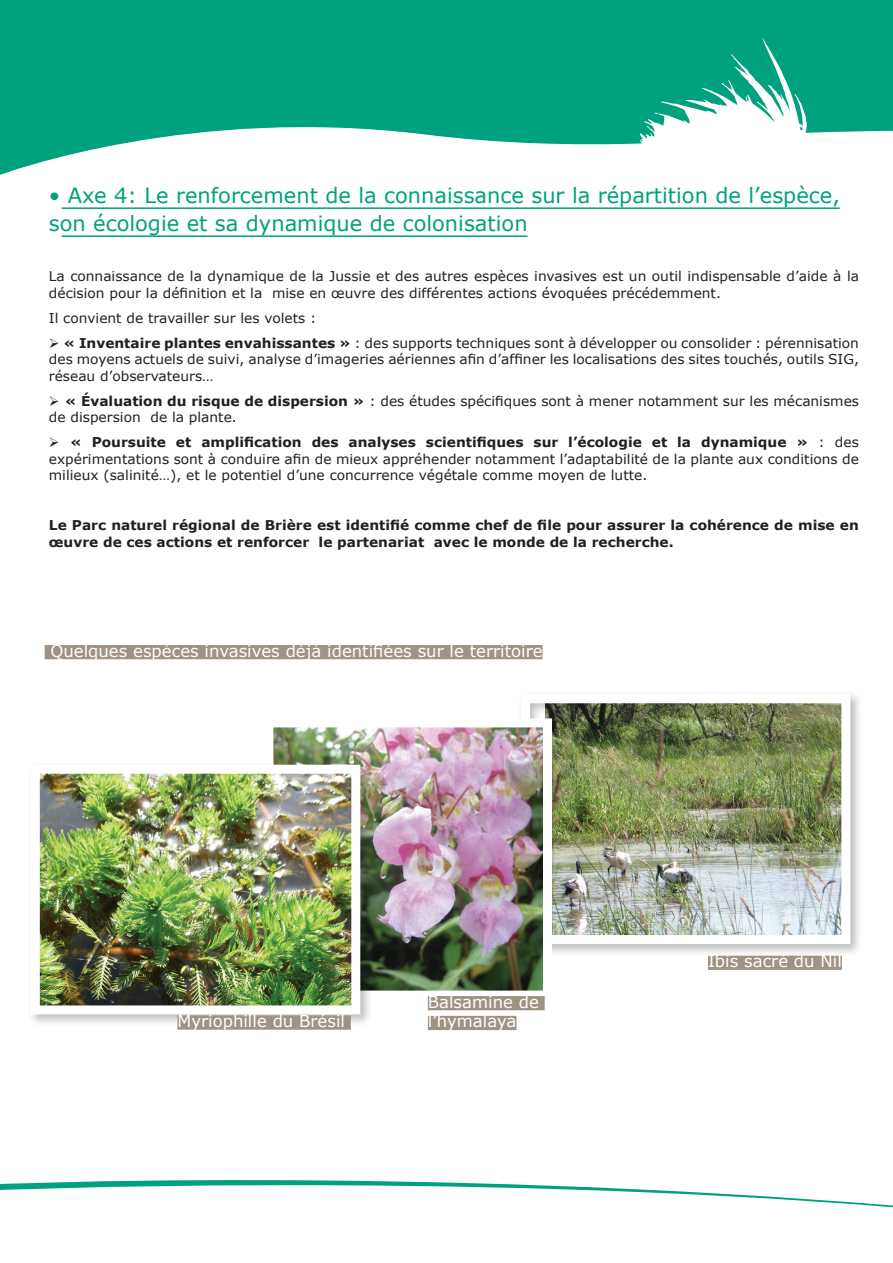
<style>
.page{position:relative;width:893px;height:1263px;background:#fff}
.page>*{position:absolute;margin:0;border:0;box-sizing:border-box;transform-origin:0 0}
.t1{font:21px/28px "Verdana";color:#00a17e}
.t2{font:16.5px/19.8px "Verdana";color:#fff}
.t3{font:13.5px/16.5px "Verdana";color:#231f20}
.t4{font:700 13.5px/16.5px "Verdana";color:#231f20}
.s1{font-weight:700}
</style>
<div class="page">
<div style="left:517px;top:690px;width:346px;height:267px;background:#231f20;opacity:.3"></div>
<img style="left:546px;top:704px;width:294px;height:230px">
<div style="left:521px;top:694px;width:329px;height:250px;border:9px solid #fff"></div>
<svg style="left:0;top:1180px;width:893px;height:28px"></svg>
<svg style="left:0;top:0;width:893px;height:175px;fill:#00a17e"></svg>
<hr style="left:62px;top:207px;width:778px;height:2px;background:#00a17e">
<hr style="left:62px;top:235px;width:466px;height:2px;background:#00a17e">
<img style="left:274px;top:728px;width:268px;height:261px">
<div style="left:264px;top:718px;width:288px;height:281px;border:9px solid #fff"></div>
<div style="left:27px;top:761px;width:346px;height:266px;background:#231f20;opacity:.3"></div>
<img style="left:41px;top:775px;width:309px;height:229px">
<div style="left:31px;top:765px;width:329px;height:249px;border:9px solid #fff"></div>
<div style="left:45px;top:645px;width:498px;height:14px;background:#9e9384"></div>
<div style="left:177px;top:1015px;width:174px;height:15px;background:#9e9384"></div>
<div style="left:428px;top:996px;width:117px;height:14px;background:#9e9384"></div>
<div style="left:428px;top:1016px;width:88px;height:14px;background:#9e9384"></div>
<div style="left:708px;top:956px;width:134px;height:14px;background:#9e9384"></div>
<h1 class="t1" style="left:49px;top:181px;width:793px">• Axe 4: Le renforcement de la connaissance sur la répartition de l’espèce, son écologie et sa dynamique de colonisation</h1>
<p class="t3" style="left:49px;top:268px;width:812px">La connaissance de la dynamique de la Jussie et des autres espèces invasives est un outil indispensable d’aide à la décision pour la définition et la mise en œuvre des différentes actions évoquées précédemment.</p>
<p class="t3" style="left:49px;top:309px;width:269px">Il convient de travailler sur les volets :</p>
<p class="t3" style="left:49px;top:334px;width:812px;text-align:justify">➢ <span class="s1">« Inventaire plantes envahissantes »</span> : des supports techniques sont à développer ou consolider : pérennisation des moyens actuels de suivi, analyse d’imageries aériennes afin d’affiner les localisations des sites touchés, outils SIG, réseau d’observateurs…</p>
<p class="t3" style="left:49px;top:392px;width:812px">➢ <span class="s1">« Évaluation du risque de dispersion »</span> : des études spécifiques sont à mener notamment sur les mécanismes de dispersion de la plante.</p>
<p class="t3" style="left:49px;top:434px;width:812px;text-align:justify">➢ <span class="s1">« Poursuite et amplification des analyses scientifiques sur l’écologie et la dynamique »</span> : des expérimentations sont à conduire afin de mieux appréhender notamment l’adaptabilité de la plante aux conditions de milieux (salinité…), et le potentiel d’une concurrence végétale comme moyen de lutte.</p>
<p class="t4" style="left:49px;top:517px;width:811px">Le Parc naturel régional de Brière est identifié comme chef de file pour assurer la cohérence de mise en œuvre de ces actions et renforcer le partenariat avec le monde de la recherche.</p>
<p class="t2" style="left:50px;top:640px;width:494px">Quelques espèces invasives déjà identifiées sur le territoire</p>
<p class="t2" style="left:177px;top:1011px;width:169px">Myriophille du Brésil</p>
<p class="t2" style="left:428px;top:991px;width:113px">Balsamine de l’hymalaya</p>
<p class="t2" style="left:708px;top:951px;width:135px">Ibis sacré du Nil</p>
</div>
